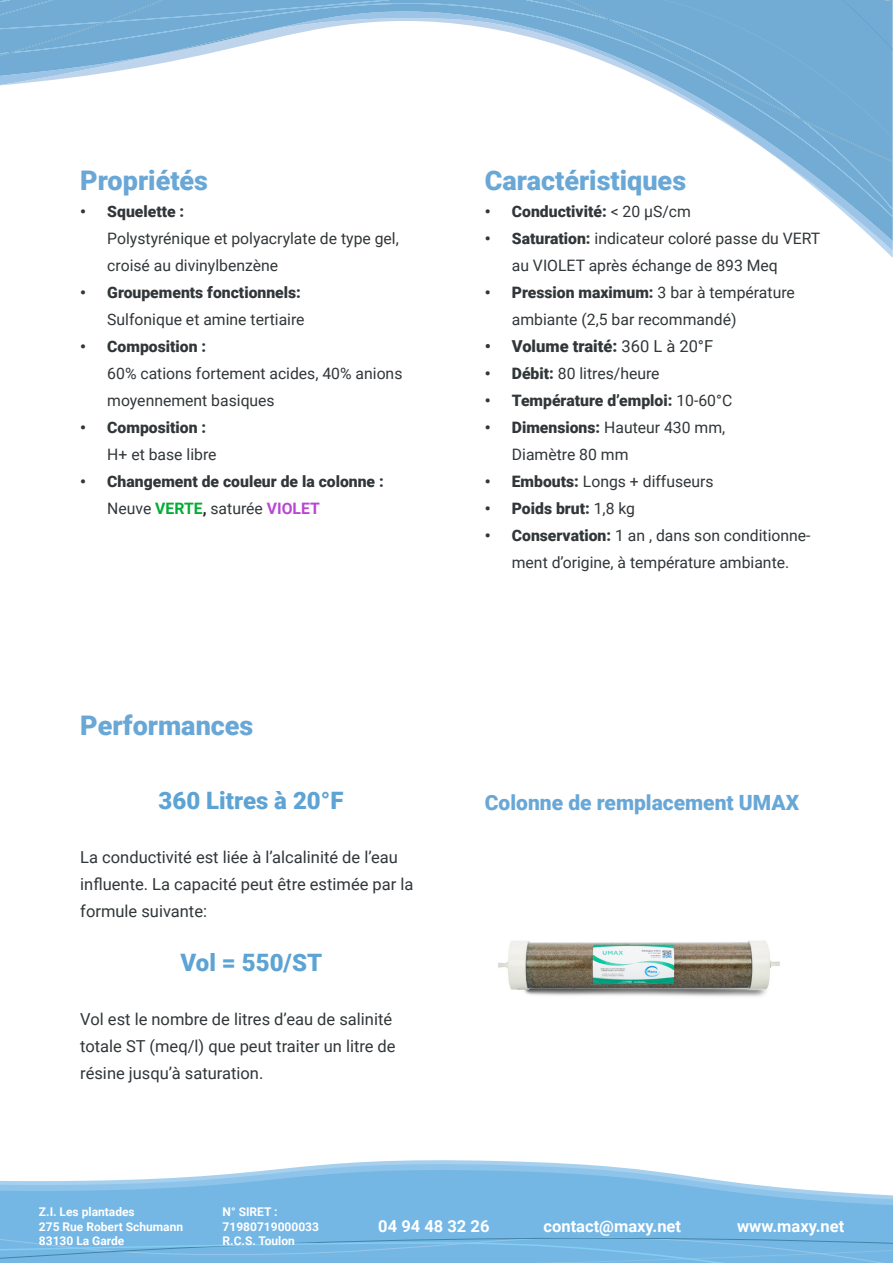
<style>
.page{position:relative;width:893px;height:1263px;background:#fff}
.page>*{position:absolute;margin:0;border:0;box-sizing:border-box;transform-origin:0 0}
.t1{font:900 27px "Roboto";color:#69a7d6}
.t2{font:900 24px "Roboto";color:#5da3d4}
.t3{font:900 21px "Roboto";color:#69a7d6}
.t4{font:16.5px/27px "Roboto";color:#313639}
.t5{font:700 16.5px "Roboto";color:#fff}
.t6{font:900 16.5px "Roboto";color:#313639}
.t7{font:15.75px/27px "Roboto";color:#313639}
.t8{font:900 15.75px/27px "Roboto";color:#313639}
.t9{font:700 12px/14.4px "Roboto";color:#fff}
.s1{font-weight:400}
.s2{font-weight:700;color:#00ae35}
.s3{font-weight:700;color:#231f20}
.s4{font-weight:700;color:#ba46d4}
.s5{font-weight:900}
</style>
<div class="page">
<svg style="left:0;top:1160px;width:893px;height:43px"></svg>
<div style="left:0;top:1203px;width:893px;height:19px;background:#74b7e5"></div>
<svg style="left:0;top:1222px;width:893px;height:41px"></svg>
<svg style="left:782px;top:162px;width:111px;height:55px"></svg>
<svg style="left:749px;top:138px;width:144px;height:24px;fill:#72acd4"></svg>
<svg style="left:0;top:0;width:893px;height:138px"></svg>
<img style="left:498px;top:941px;width:282px;height:56px">
<h1 class="t1" style="left:80px;top:162px;width:129px">Propriétés</h1>
<p class="t8" style="left:80px;top:197px;width:106px">• Squelette :</p>
<p class="t7" style="left:107px;top:224px;width:293px">Polystyrénique et polyacrylate de type gel, croisé au divinylbenzène</p>
<p class="t8" style="left:80px;top:278px;width:222px">• Groupements fonctionnels:</p>
<p class="t7" style="left:107px;top:305px;width:199px">Sulfonique et amine tertiaire</p>
<p class="t8" style="left:80px;top:332px;width:127px">• Composition :</p>
<p class="t7" style="left:107px;top:359px;width:297px">60% cations fortement acides, 40% anions moyennement basiques</p>
<p class="t8" style="left:80px;top:413px;width:127px">• Composition :</p>
<p class="t7" style="left:107px;top:440px;width:111px">H+ et base libre</p>
<p class="t8" style="left:107px;top:467px;width:278px;text-indent:-27px">• Changement de couleur de la colonne :<br><span class="s1">Neuve</span> <span class="s2">VERTE</span><span class="s3">,</span> <span class="s1">saturée</span> <span class="s4">VIOLET</span></p>
<h1 class="t1" style="left:80px;top:707px;width:175px">Performances</h1>
<h2 class="t2" style="left:159px;top:784px;width:186px">360 Litres à 20°F</h2>
<p class="t4" style="left:80px;top:843px;width:335px">La conductivité est liée à l’alcalinité de l’eau influente. La capacité peut être estimée par la formule suivante:</p>
<h2 class="t2" style="left:181px;top:946px;width:143px">Vol = 550/ST</h2>
<p class="t4" style="left:80px;top:1005px;width:317px">Vol est le nombre de litres d’eau de salinité totale ST (meq/l) que peut traiter un litre de résine jusqu’à saturation.</p>
<h1 class="t1" style="left:485px;top:161px;width:203px">Caractéristiques</h1>
<p class="t8" style="left:485px;top:197px;width:208px">• Conductivité: <span class="s1">&lt; 20 µS/cm</span></p>
<p class="t7" style="left:512px;top:224px;width:310px;text-indent:-27px"><span class="s5">• Saturation:</span> indicateur coloré passe du VERT au VIOLET après échange de 893 Meq</p>
<p class="t7" style="left:512px;top:278px;width:285px;text-indent:-27px"><span class="s5">• Pression maximum:</span> 3 bar à température ambiante (2,5 bar recommandé)</p>
<p class="t6" style="left:485px;top:335px;width:230px">• Volume traité: <span class="s1">360 L à 20°F</span></p>
<p class="t7" style="left:485px;top:359px;width:176px"><span class="s5">• Débit:</span> 80 litres/heure</p>
<p class="t8" style="left:485px;top:386px;width:249px">• Température d’emploi: <span class="s1">10-60°C</span></p>
<p class="t7" style="left:512px;top:413px;width:215px;text-indent:-27px"><span class="s5">• Dimensions:</span> Hauteur 430 mm,<br>Diamètre 80 mm</p>
<p class="t7" style="left:485px;top:467px;width:230px"><span class="s5">• Embouts:</span> Longs + diffuseurs</p>
<p class="t8" style="left:485px;top:494px;width:152px">• Poids brut: <span class="s1">1,8 kg</span></p>
<p class="t7" style="left:485px;top:521px;width:327px;text-align:center"><span class="s5">• Conservation:</span> 1 an , dans son conditionne&shy;ment d’origine, à température ambiante.</p>
<h3 class="t3" style="left:485px;top:788px;width:316px">Colonne de remplacement UMAX</h3>
<p class="t9" style="left:39px;top:1204px;width:146px">Z.I. Les plantades<br>275 Rue Robert Schumann<br>83130 La Garde</p>
<p class="t9" style="left:223px;top:1204px;width:98px">N° SIRET :<br>71980719000033<br>R.C.S. Toulon</p>
<p class="t5" style="left:378px;top:1214px;width:113px">04 94 48 32 26</p>
<p class="t5" style="left:544px;top:1214px;width:139px">contact@maxy.net</p>
<p class="t5" style="left:737px;top:1214px;width:109px">www.maxy.net</p>
</div>
